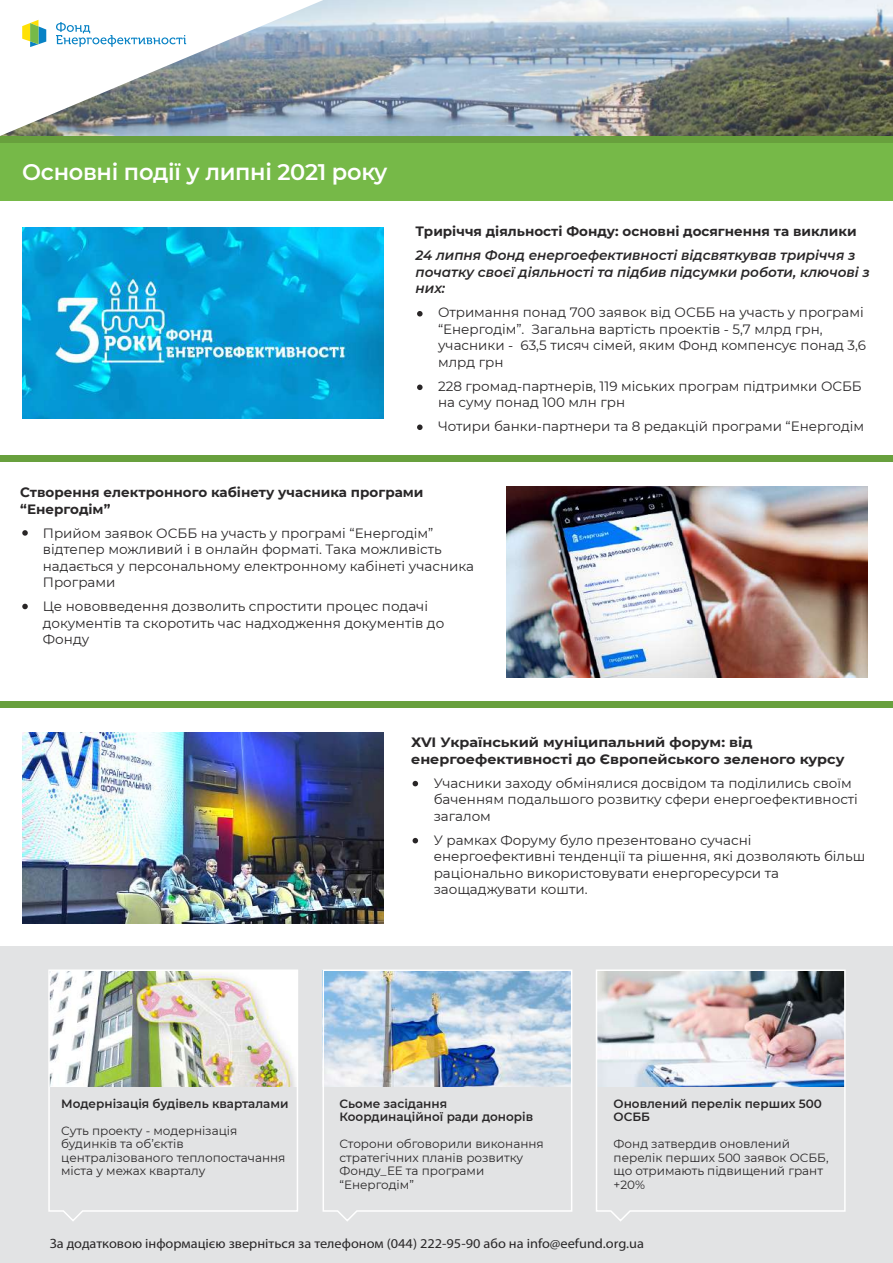
<style>
.page{position:relative;width:893px;height:1263px;background:#fff}
.page>*{position:absolute;margin:0;border:0;box-sizing:border-box;transform-origin:0 0}
.t1{font:600 22.5px "Montserrat";letter-spacing:-.015em;color:#fff}
.t2{font:13.5px/16.5px "Montserrat";color:#292728}
.t3{font:italic 600 13.5px/16.5px "Montserrat";color:#292728}
.t4{font:700 13.5px/16.5px "Montserrat";color:#292728}
.t5{font:700 13.5px/16.5px "Montserrat";color:#292728;scale:1.06 1}
.t6{font:13.5px "Myriad Pro";color:#292728;scale:1.06 1}
.t7{font:12px/13.5px "Montserrat";color:#292728}
.t8{font:600 12px/13.5px "Montserrat";color:#292728}
</style>
<div class="page">
<img style="left:0;top:0;width:893px;height:137px">
<div style="left:0;top:947px;width:893px;height:316px;background:#e2e3e4"></div>
<div style="left:0;top:137px;width:893px;height:64px;background:#76b948"></div>
<div style="left:0;top:137px;width:893px;height:6px;background:#68a03d"></div>
<div style="left:0;top:455px;width:893px;height:7px;background:#68a03d"></div>
<div style="left:0;top:701px;width:893px;height:7px;background:#68a03d"></div>
<img style="left:0;top:0;width:323px;height:136px">
<img style="left:22px;top:227px;width:362px;height:191px">
<img style="left:48px;top:969px;width:250px;height:252px">
<svg style="left:322px;top:969px;width:251px;height:252px"></svg>
<img style="left:596px;top:969px;width:250px;height:253px">
<img style="left:506px;top:487px;width:362px;height:191px">
<svg style="left:417px;top:311px;width:6px;height:5px"></svg>
<svg style="left:413px;top:781px;width:5px;height:5px"></svg>
<svg style="left:413px;top:838px;width:5px;height:5px"></svg>
<svg style="left:417px;top:385px;width:6px;height:5px"></svg>
<svg style="left:417px;top:424px;width:6px;height:6px"></svg>
<svg style="left:22px;top:530px;width:6px;height:6px"></svg>
<svg style="left:22px;top:604px;width:6px;height:5px"></svg>
<img style="left:22px;top:733px;width:362px;height:191px">
<h1 class="t1" style="left:22px;top:156px;width:367px">Основні події у липні 2021 року</h1>
<p class="t4" style="left:416px;top:222px;width:443px">Триріччя діяльності Фонду: основні досягнення та виклики</p>
<p class="t3" style="left:416px;top:247px;width:456px">24 липня Фонд енергоефективності відсвяткував триріччя з початку своєї діяльності та підбив підсумки роботи, ключові з них:</p>
<p class="t2" style="left:438px;top:304px;width:430px">Отримання понад 700 заявок від ОСББ на участь у програмі “Енергодім”. Загальна вартість проектів - 5,7 млрд грн, учасники - 63,5 тисяч сімей, яким Фонд компенсує понад 3,6 млрд грн</p>
<p class="t2" style="left:438px;top:377px;width:425px">228 громад-партнерів, 119 міських програм підтримки ОСББ на суму понад 100 млн грн</p>
<p class="t2" style="left:438px;top:418px;width:428px">Чотири банки-партнери та 8 редакцій програми “Енергодім</p>
<p class="t4" style="left:20px;top:483px;width:405px">Створення електронного кабінету учасника програми “Енергодім”</p>
<p class="t2" style="left:43px;top:524px;width:433px">Прийом заявок ОСББ на участь у програмі “Енергодім” відтепер можливий і в онлайн форматі. Така можливість надається у персональному електронному кабінеті учасника Програми</p>
<p class="t2" style="left:43px;top:597px;width:403px">Це нововведення дозволить спростити процес подачі документів та скоротить час надходження документів до<br>Фонду</p>
<p class="t5" style="left:411px;top:733px;width:410px">ХVІ Український муніципальний форум: від енергоефективності до Європейського зеленого курсу</p>
<p class="t2" style="left:434px;top:774px;width:426px">Учасники заходу обмінялися досвідом та поділились своїм баченням подальшого розвитку сфери енергоефективності загалом</p>
<p class="t2" style="left:434px;top:831px;width:433px">У рамках Форуму було презентовано сучасні енергоефективні тенденції та рішення, які дозволяють більш раціонально використовувати енергоресурси та заощаджувати кошти.</p>
<p class="t8" style="left:61px;top:1096px;width:229px">Модернізація будівель кварталами</p>
<p class="t7" style="left:61px;top:1123px;width:226px">Суть проекту - модернізація будинків та об’єктів централізованого теплопостачання міста у межах кварталу</p>
<p class="t8" style="left:340px;top:1096px;width:195px">Сьоме засідання<br>Координаційної ради донорів</p>
<p class="t7" style="left:340px;top:1136px;width:206px">Сторони обговорили виконання стратегічних планів розвитку<br>Фонду_ЕЕ та програми “Енергодім”</p>
<p class="t8" style="left:614px;top:1096px;width:210px">Оновлений перелік перших 500<br>ОСББ</p>
<p class="t7" style="left:614px;top:1136px;width:216px">Фонд затвердив оновлений перелік перших 500 заявок ОСББ, що отримають підвищений грант +20%</p>
<p class="t6" style="left:50px;top:1235px;width:562px">За додатковою інформацією зверніться за телефоном (044) 222-95-90 або на info@eefund.org.ua</p>
</div>
